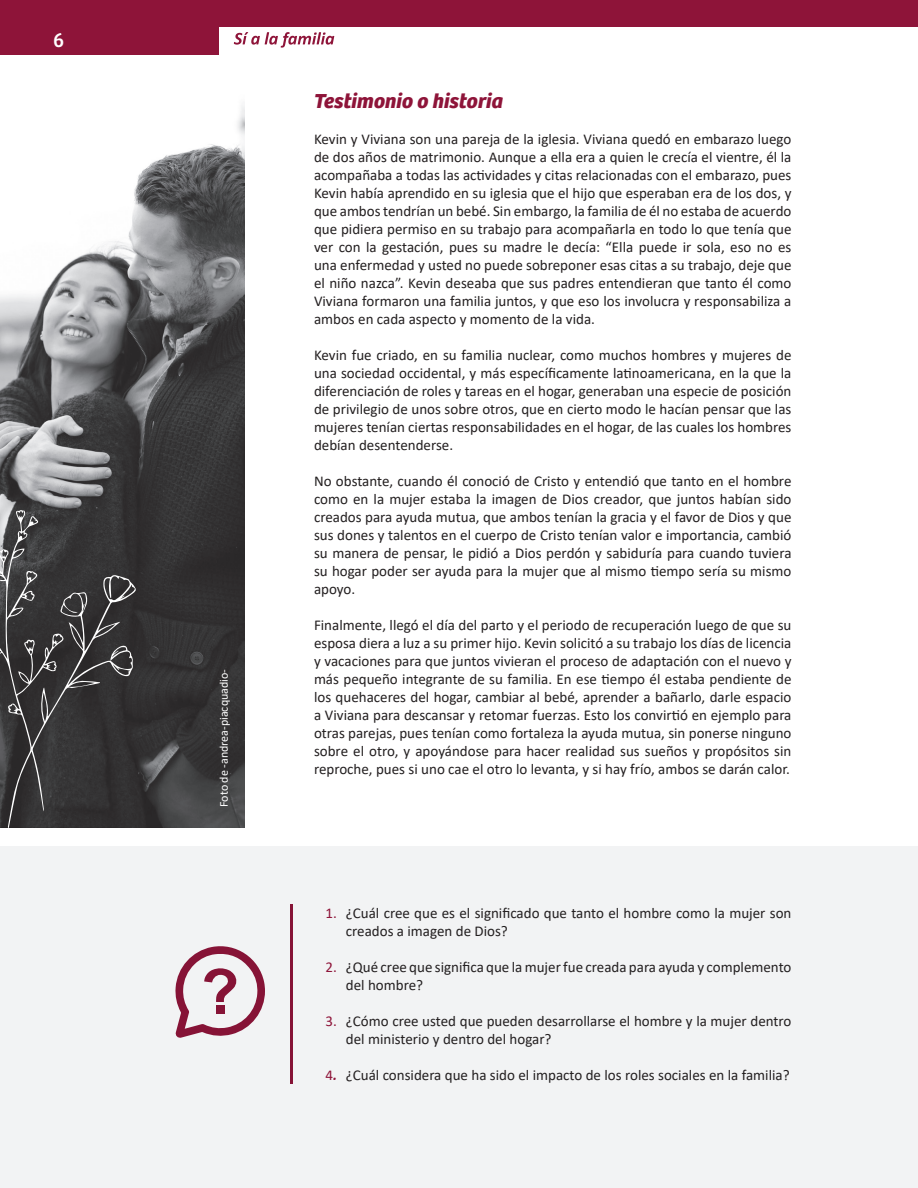
<style>
.page{position:relative;width:918px;height:1188px;background:#fff}
.page>*{position:absolute;margin:0;border:0;box-sizing:border-box;transform-origin:0 0}
.Subtitulo{font:italic 700 21px "Bree";color:#8e1439}
.t1{font:21px "Bree";color:#fff}
.PARRAFOS{font:15px/18px "Calibri";color:#231f20;text-align:justify}
.PARRAFOS-2{font:15px "Calibri";color:#8e1439}
.citas{font:12px "Calibri";color:#fff}
.s1{font-weight:700;font-style:italic}
</style>
<div class="page">
<div style="left:0;top:0;width:918px;height:54px;background:#8e1439"></div>
<div style="left:220px;top:27px;width:698px;height:45px;background:#fff"></div>
<svg style="left:234px;top:32px;width:100px;height:16px"></svg>
<div style="left:0;top:846px;width:918px;height:342px;background:#f2f3f4"></div>
<svg style="left:175px;top:946px;width:90px;height:92px"></svg>
<div style="left:216px;top:1005px;width:9px;height:9px;background:#861336"></div>
<hr style="left:290px;top:904px;width:3px;height:179px;background:#8e1439">
<img style="left:0;top:105px;width:245px;height:723px">
<svg style="left:0;top:509px;width:137px;height:319px;background:#3f3e3f"></svg>
<h1 class="t1" style="left:53px;top:24px;width:13px">6</h1>
<p class="citas" style="left:215px;top:807px;width:139px;rotate:-90deg">Foto de -andrea-piacquadio-</p>
<p class="Subtitulo" style="left:314px;top:84px;width:191px">Testimonio o historia</p>
<p class="PARRAFOS" style="left:314px;top:130px;width:479px">Kevin y Viviana son una pareja de la iglesia. Viviana quedó en embarazo luego de dos años de matrimonio. Aunque a ella era a quien le crecía el vientre, él la acompañaba a todas las actividades y citas relacionadas con el embarazo, pues Kevin había aprendido en su iglesia que el hijo que esperaban era de los dos, y que ambos tendrían un bebé. Sin embargo, la familia de él no estaba de acuerdo que pidiera permiso en su trabajo para acompañarla en todo lo que tenía que ver con la gestación, pues su madre le decía: “Ella puede ir sola, eso no es una enfermedad y usted no puede sobreponer esas citas a su trabajo, deje que el niño nazca”. Kevin deseaba que sus padres entendieran que tanto él como Viviana formaron una familia juntos, y que eso los involucra y responsabiliza a ambos en cada aspecto y momento de la vida.</p>
<p class="PARRAFOS" style="left:314px;top:346px;width:479px">Kevin fue criado, en su familia nuclear, como muchos hombres y mujeres de una sociedad occidental, y más específicamente latinoamericana, en la que la diferenciación de roles y tareas en el hogar, generaban una especie de posición de privilegio de unos sobre otros, que en cierto modo le hacían pensar que las mujeres tenían ciertas responsabilidades en el hogar, de las cuales los hombres debían desentenderse.</p>
<p class="PARRAFOS" style="left:314px;top:472px;width:479px">No obstante, cuando él conoció de Cristo y entendió que tanto en el hombre como en la mujer estaba la imagen de Dios creador, que juntos habían sido creados para ayuda mutua, que ambos tenían la gracia y el favor de Dios y que sus dones y talentos en el cuerpo de Cristo tenían valor e importancia, cambió su manera de pensar, le pidió a Dios perdón y sabiduría para cuando tuviera su hogar poder ser ayuda para la mujer que al mismo tiempo sería su mismo apoyo.</p>
<p class="PARRAFOS" style="left:314px;top:616px;width:479px">Finalmente, llegó el día del parto y el periodo de recuperación luego de que su esposa diera a luz a su primer hijo. Kevin solicitó a su trabajo los días de licencia y vacaciones para que juntos vivieran el proceso de adaptación con el nuevo y más pequeño integrante de su familia. En ese tiempo él estaba pendiente de los quehaceres del hogar, cambiar al bebé, aprender a bañarlo, darle espacio a Viviana para descansar y retomar fuerzas. Esto los convirtió en ejemplo para otras parejas, pues tenían como fortaleza la ayuda mutua, sin ponerse ninguno sobre el otro, y apoyándose para hacer realidad sus sueños y propósitos sin reproche, pues si uno cae el otro lo levanta, y si hay frío, ambos se darán calor.</p>
<p class="PARRAFOS-2" style="left:326px;top:903px;width:13px">1.</p>
<p class="PARRAFOS-2" style="left:326px;top:957px;width:13px">2.</p>
<p class="PARRAFOS-2" style="left:326px;top:1011px;width:13px">3.</p>
<p class="PARRAFOS-2" style="left:326px;top:1065px;width:13px">4<span class="s1">.</span></p>
<p class="PARRAFOS" style="left:346px;top:904px;width:447px">¿Cuál cree que es el significado que tanto el hombre como la mujer son creados a imagen de Dios?</p>
<p class="PARRAFOS" style="left:346px;top:958px;width:447px">¿Qué cree que significa que la mujer fue creada para ayuda y complemento del hombre?</p>
<p class="PARRAFOS" style="left:346px;top:1012px;width:447px">¿Cómo cree usted que pueden desarrollarse el hombre y la mujer dentro del ministerio y dentro del hogar?</p>
<p class="PARRAFOS" style="left:346px;top:1066px;width:445px">¿Cuál considera que ha sido el impacto de los roles sociales en la familia?</p>
</div>
